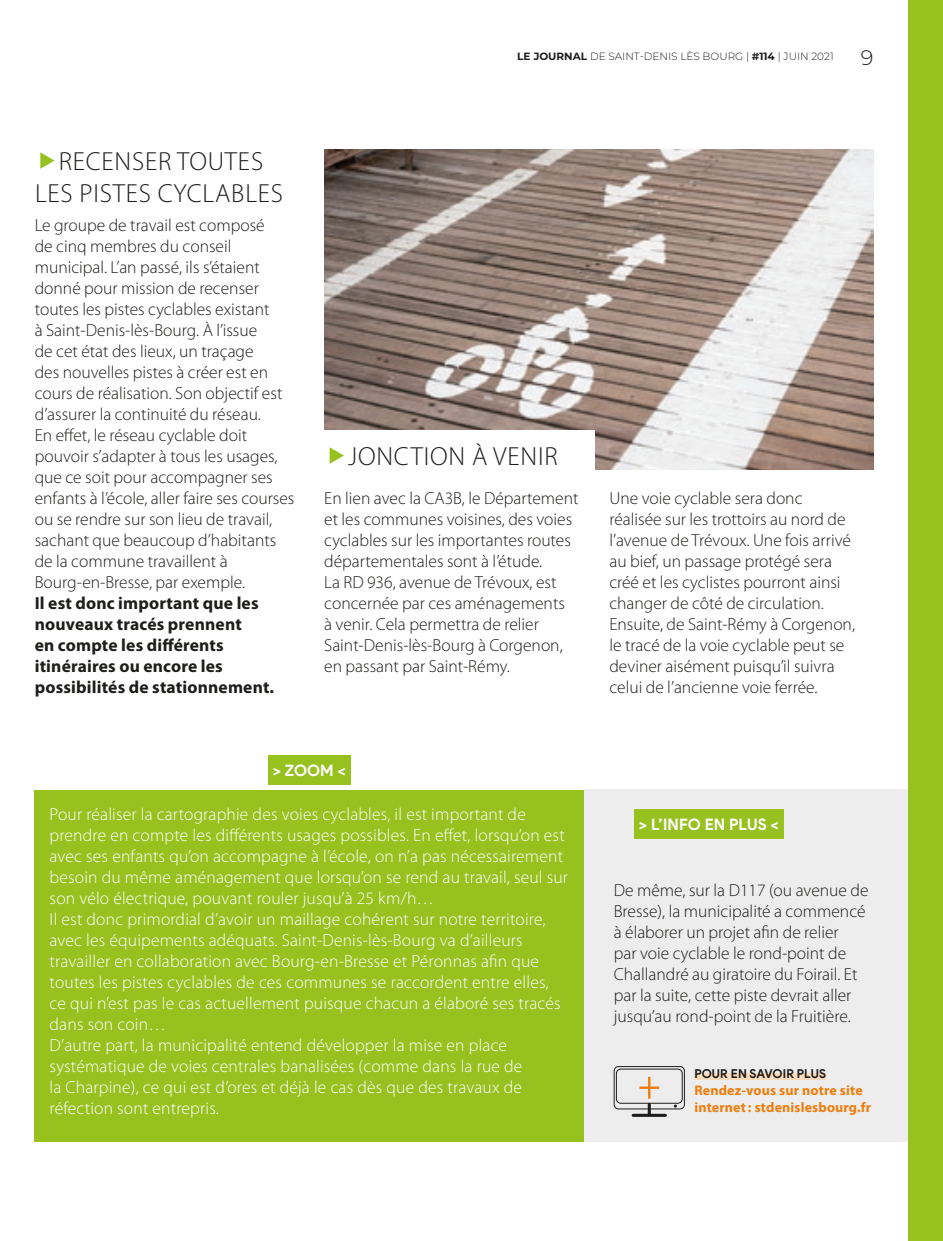
<style>
.page{position:relative;width:943px;height:1241px;background:#fff}
.page>*{position:absolute;margin:0;border:0;box-sizing:border-box;transform-origin:0 0}
.t1{font:300 26.25px/31.5px "Myriad Pro";letter-spacing:.03em;color:#1d1d1b;text-align:center}
.t2{font:300 21px "Montserrat";color:#1d1d1b}
.t3{font:300 17.5px/21px "Myriad Pro";color:#1d1d1b}
.t4{font:300 17.5px/21px "Myriad Pro";letter-spacing:.01em;color:#fff}
.t5{font:700 17.5px/21px "Myriad Pro";letter-spacing:.01em;color:#1d1d1b}
.t6{font:700 15.75px "Product Sans";letter-spacing:.01em;color:#fff}
.t7{font:700 14px/16.8px "Myriad Pro";letter-spacing:.01em;color:#ee7d0e}
.t8{font:700 12.25px "Product Sans";letter-spacing:.01em;color:#1d1d1b}
.t9{font:300 10.5px "Montserrat";color:#1d1d1b}
.s1{font-weight:700}
</style>
<div class="page">
<div style="left:584px;top:789px;width:324px;height:352px;background:#ededed"></div>
<img style="left:324px;top:150px;width:549px;height:319px">
<div style="left:268px;top:755px;width:83px;height:29px;background:#96c11f"></div>
<div style="left:35px;top:790px;width:549px;height:351px;background:#96c11f"></div>
<div style="left:908px;top:0;width:35px;height:1240px;background:#96c11f"></div>
<div style="left:634px;top:809px;width:149px;height:29px;background:#96c11f"></div>
<hr style="left:633px;top:1113px;width:32px;height:3px;background:#1d1d1b">
<svg style="left:647px;top:1104px;width:4px;height:10px"></svg>
<div style="left:613px;top:1065px;width:71px;height:44px;border:1px solid #1d1d1b;border-radius:4px"></div>
<div style="left:616px;top:1068px;width:66px;height:35px;border:1px solid #1d1d1b;border-radius:4px"></div>
<svg style="left:639px;top:1076px;width:20px;height:22px"></svg>
<div style="left:694px;top:1072px;width:132px;height:7px;background:#fddcbc"></div>
<div style="left:318px;top:431px;width:276px;height:53px;background:#fff"></div>
<p class="t9" style="left:517px;top:49px;width:318px"><span class="s1">LE JOURNAL</span> DE SAINT-DENIS LÈS BOURG | <span class="s1">#114</span> | JUIN 2021</p>
<p class="t2" style="left:860px;top:43px;width:14px">9</p>
<h1 class="t1" style="left:35px;top:145px;width:250px">RECENSER TOUTES<br>LES PISTES CYCLABLES</h1>
<p class="t3" style="left:35px;top:215px;width:261px">Le groupe de travail est composé<br>de cinq membres du conseil municipal. L’an passé, ils s’étaient donné pour mission de recenser toutes les pistes cyclables existant<br>à Saint-Denis-lès-Bourg. À l’issue<br>de cet état des lieux, un traçage<br>des nouvelles pistes à créer est en cours de réalisation. Son objectif est d’assurer la continuité du réseau.<br>En effet, le réseau cyclable doit pouvoir s’adapter à tous les usages, que ce soit pour accompagner ses enfants à l’école, aller faire ses courses ou se rendre sur son lieu de travail, sachant que beaucoup d’habitants de la commune travaillent à Bourg-en-Bresse, par exemple.</p>
<p class="t5" style="left:35px;top:592px;width:241px">Il est donc important que les nouveaux tracés prennent<br>en compte les différents itinéraires ou encore les possibilités de stationnement.</p>
<h1 class="t1" style="left:348px;top:440px;width:211px">JONCTION À VENIR</h1>
<p class="t3" style="left:324px;top:488px;width:256px">En lien avec la CA3B, le Département et les communes voisines, des voies cyclables sur les importantes routes départementales sont à l’étude.<br>La RD 936, avenue de Trévoux, est concernée par ces aménagements<br>à venir. Cela permettra de relier Saint-Denis-lès-Bourg à Corgenon, en passant par Saint-Rémy.</p>
<p class="t3" style="left:609px;top:488px;width:247px">Une voie cyclable sera donc réalisée sur les trottoirs au nord de l’avenue de Trévoux. Une fois arrivé au bief, un passage protégé sera créé et les cyclistes pourront ainsi changer de côté de circulation.<br>Ensuite, de Saint-Rémy à Corgenon, le tracé de la voie cyclable peut se deviner aisément puisqu’il suivra celui de l’ancienne voie ferrée.</p>
<p class="t6" style="left:273px;top:760px;width:75px">&gt; ZOOM &lt;</p>
<p class="t4" style="left:50px;top:803px;width:520px">Pour réaliser la cartographie des voies cyclables, il est important de prendre en compte les différents usages possibles. En effet, lorsqu’on est avec ses enfants qu’on accompagne à l’école, on n’a pas nécessairement besoin du même aménagement que lorsqu’on se rend au travail, seul sur son vélo électrique, pouvant rouler jusqu’à 25 km/h…<br>Il est donc primordial d’avoir un maillage cohérent sur notre territoire, avec les équipements adéquats. Saint-Denis-lès-Bourg va d’ailleurs travailler en collaboration avec Bourg-en-Bresse et Péronnas afin que toutes les pistes cyclables de ces communes se raccordent entre elles, ce qui n’est pas le cas actuellement puisque chacun a élaboré ses tracés dans son coin…<br>D’autre part, la municipalité entend développer la mise en place systématique de voies centrales banalisées (comme dans la rue de<br>la Charpine), ce qui est d’ores et déjà le cas dès que des travaux de réfection sont entrepris.</p>
<p class="t6" style="left:639px;top:814px;width:141px">&gt; L’INFO EN PLUS &lt;</p>
<p class="t3" style="left:613px;top:879px;width:256px">De même, sur la D117 (ou avenue de Bresse), la municipalité a commencé à élaborer un projet afin de relier<br>par voie cyclable le rond-point de Challandré au giratoire du Foirail. Et par la suite, cette piste devrait aller jusqu’au rond-point de la Fruitière.</p>
<p class="t8" style="left:694px;top:1065px;width:133px">POUR EN SAVOIR PLUS</p>
<p class="t7" style="left:694px;top:1080px;width:178px">Rendez-vous sur notre site internet: stdenislesbourg.fr</p>
</div>
